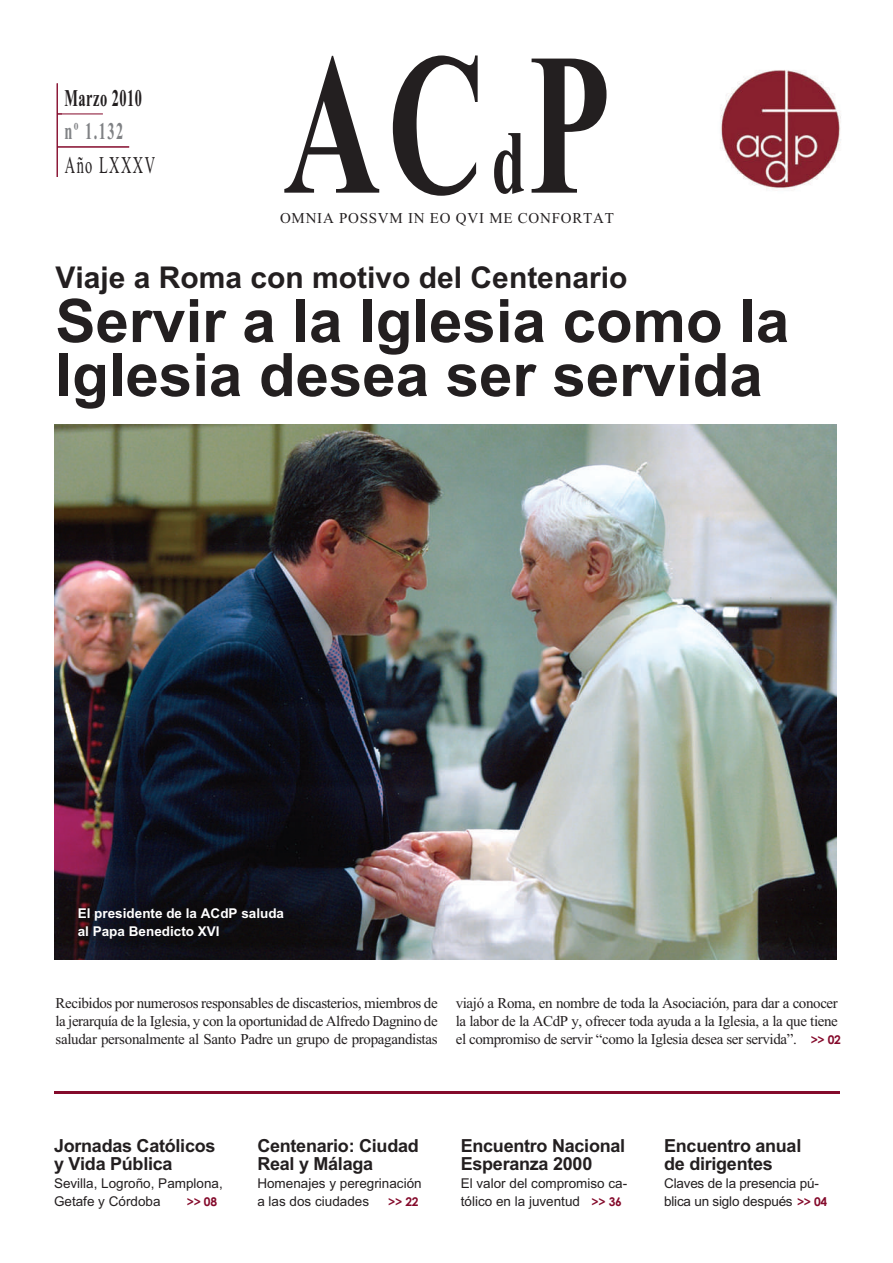
<style>
.page{position:relative;width:893px;height:1263px;background:#fff}
.page>*{position:absolute;margin:0;border:0;box-sizing:border-box;transform-origin:0 0}
.t1{font:700 202.5px "Times New Roman";color:#231f20;scale:.67 1}
.t2{font:700 90px "Times New Roman";color:#231f20;scale:.67 1}
.t3{font:700 60px/54px "Arial";color:#231f20}
.t4{font:700 30px "Arial";color:#231f20}
.t5{font:700 24px "Times New Roman";letter-spacing:.035em;color:#231f20;scale:.6 1}
.t6{font:24px "Times New Roman";letter-spacing:.1em;color:#231f20;scale:.6 1}
.t7{font:700 24px "Times New Roman";color:#808285;scale:.6 1}
.t8{font:700 18px/18px "Arial";letter-spacing:-.015em;color:#231f20}
.t9{font:15px/18px "Times New Roman";letter-spacing:-.025em;color:#231f20;text-align:justify}
.t10{font:15px "Times New Roman";letter-spacing:.05em;color:#231f20}
.t11{font:13.5px/18px "Arial";color:#231f20}
.t12{font:700 13.5px/18px "Arial";color:#fff}
.t13{font:700 12px "Century Gothic";color:#840a2b}
.s1{font-family:"Century Gothic";font-weight:700;font-size:12px;color:#840a2b}
</style>
<div class="page">
<hr style="left:57px;top:114px;width:46px;height:1px;background:#840a2b">
<hr style="left:57px;top:147px;width:72px;height:1px;background:#840a2b">
<hr style="left:57px;top:83px;width:1px;height:94px;background:#840a2b">
<svg style="left:720px;top:70px;width:121px;height:120px;fill:#89212e"></svg>
<img style="left:54px;top:425px;width:782px;height:534px">
<hr style="left:54px;top:1091px;width:785px;height:3px;background:#840a2b">
<h3 class="t5" style="left:64px;top:84px;width:131px">Marzo 2010</h3>
<h3 class="t7" style="left:64px;top:117px;width:100px">nº 1.132</h3>
<h3 class="t6" style="left:65px;top:151px;width:152px">Año LXXXV</h3>
<h1 class="t1" style="left:283px;top:4px;width:490px">ACP</h1>
<h2 class="t2" style="left:492px;top:109px;width:51px">d</h2>
<p class="t10" style="left:280px;top:209px;width:335px">OMNIA POSSVM IN EO QVI ME CONFORTAT</p>
<h3 class="t4" style="left:55px;top:260px;width:573px">Viaje a Roma con motivo del Centenario</h3>
<h3 class="t3" style="left:55px;top:294px;width:735px">Servir a la Iglesia como la<br>Iglesia desea ser servida</h3>
<p class="t12" style="left:78px;top:904px;width:208px">El presidente de la ACdP saluda al Papa Benedicto XVI</p>
<p class="t9" style="left:55px;top:994px;width:384px">Recibidos por numerosos responsables de discasterios, miembros de la jerarquía de la Iglesia, y con la oportunidad de Alfredo Dagnino de saludar personalmente al Santo Padre un grupo de propagandistas</p>
<p class="t9" style="left:456px;top:994px;width:387px;text-align:left">viajó a Roma, en nombre de toda la Asociación, para dar a conocer la labor de la ACdP y, ofrecer toda ayuda a la Iglesia, a la que tiene el compromiso de servir “como la Iglesia desea ser servida”. <span class="s1">&gt;&gt; 02</span></p>
<p class="t8" style="left:54px;top:1137px;width:163px">Jornadas Católicos y Vida Pública</p>
<p class="t11" style="left:54px;top:1174px;width:170px">Sevilla, Logroño, Pamplona,<br>Getafe y Córdoba</p>
<p class="t13" style="left:187px;top:1195px;width:32px">&gt;&gt; 08</p>
<p class="t8" style="left:257px;top:1137px;width:163px">Centenario: Ciudad<br>Real y Málaga</p>
<p class="t11" style="left:257px;top:1174px;width:166px">Homenajes y peregrinación a las dos ciudades</p>
<p class="t13" style="left:388px;top:1195px;width:32px">&gt;&gt; 22</p>
<p class="t8" style="left:461px;top:1137px;width:166px">Encuentro Nacional<br>Esperanza 2000</p>
<p class="t11" style="left:461px;top:1174px;width:168px">El valor del compromiso ca&shy;tólico en la juventud <span class="s1">&gt;&gt; 36</span></p>
<p class="t8" style="left:664px;top:1137px;width:139px">Encuentro anual de dirigentes</p>
<p class="t11" style="left:664px;top:1174px;width:165px">Claves de la presencia pú&shy;blica un siglo después <span class="s1">&gt;&gt; 04</span></p>
</div>
